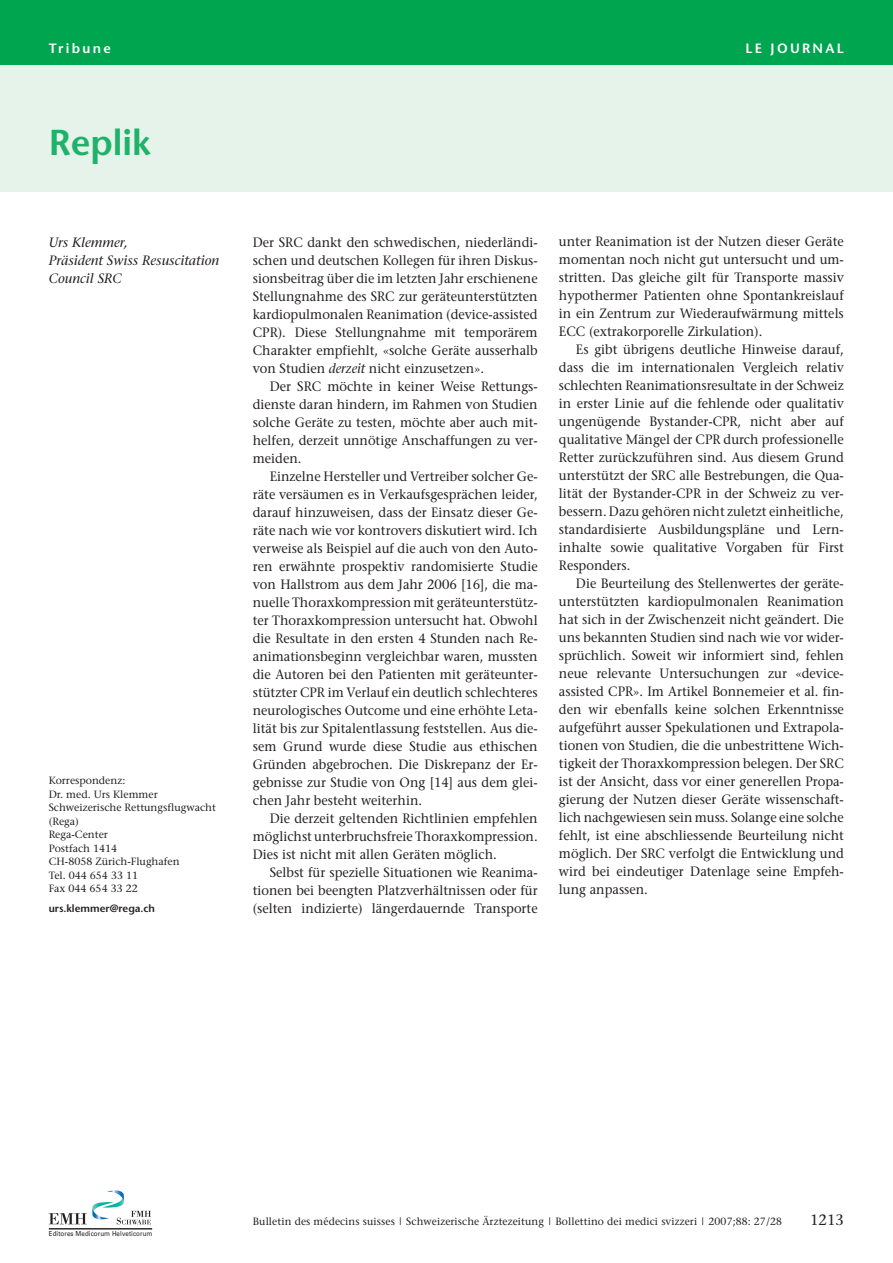
<style>
.page{position:relative;width:893px;height:1263px;background:#fff}
.page>*{position:absolute;margin:0;border:0;box-sizing:border-box;transform-origin:0 0}
.t1{font:600 36px "Stone Sans";color:#1eb26a}
.t2{font:15px "Stone Serif";color:#231f20}
.t3{font:13.5px/18px "Stone Serif";color:#231f20;text-align:justify;scale:.95 1}
.t4{font:italic 13.5px/18px "Stone Serif";color:#231f20}
.t5{font:600 13.5px "Stone Sans";letter-spacing:.17em;color:#fff}
.t6{font:10.5px/13.5px "Stone Serif";color:#231f20}
.t7{font:600 10.5px "Stone Sans";color:#231f20}
.t8{font:6.9px "Univers";letter-spacing:.015em;color:#231f20;scale:.9 1}
.s1{font-style:italic}
</style>
<div class="page">
<div style="left:0;top:60px;width:893px;height:132px;background:#e6f3ea"></div>
<div style="left:0;top:0;width:893px;height:64px;background:#00a54f"></div>
<svg style="left:49px;top:1190px;width:102px;height:34px"></svg>
<hr style="left:49px;top:1228px;width:103px;height:1px;background:#231f20">
<p class="t5" style="left:49px;top:42px;width:64px">Tribune</p>
<p class="t5" style="left:745px;top:42px;width:100px">LE JOURNAL</p>
<h1 class="t1" style="left:49px;top:128px;width:103px">Replik</h1>
<p class="t4" style="left:49px;top:234px;width:172px">Urs Klemmer,<br>Präsident Swiss Resuscitation<br>Council SRC</p>
<p class="t6" style="left:49px;top:775px;width:169px">Korrespondenz:<br>Dr. med. Urs Klemmer<br>Schweizerische Rettungsflugwacht (Rega)<br>Rega-Center<br>Postfach 1414<br>CH-8058 Zürich-Flughafen<br>Tel. 044 654 33 11<br>Fax 044 654 33 22</p>
<p class="t7" style="left:49px;top:904px;width:108px">urs.klemmer@rega.ch</p>
<p class="t3" style="left:253px;top:234px;width:301px">Der SRC dankt den schwedischen, niederländi&shy;schen und deutschen Kollegen für ihren Diskus&shy;sionsbeitrag über die im letzten Jahr erschienene Stellungnahme des SRC zur geräteunterstützten kardiopulmonalen Reanimation (device-assisted CPR). Diese Stellungnahme mit temporärem Charakter empfiehlt, «solche Geräte ausserhalb von Studien <span class="s1">derzeit</span> nicht einzusetzen».</p>
<p class="t3" style="left:253px;top:378px;width:301px;text-indent:17px">Der SRC möchte in keiner Weise Rettungs&shy;dienste daran hindern, im Rahmen von Studien solche Geräte zu testen, möchte aber auch mit&shy;helfen, derzeit unnötige Anschaffungen zu ver&shy;meiden.</p>
<p class="t3" style="left:253px;top:468px;width:301px;text-indent:17px">Einzelne Hersteller und Vertreiber solcher Ge&shy;räte versäumen es in Verkaufsgesprächen leider, darauf hinzuweisen, dass der Einsatz dieser Ge&shy;räte nach wie vor kontrovers diskutiert wird. Ich verweise als Beispiel auf die auch von den Auto&shy;ren erwähnte prospektiv randomisierte Studie von Hallstrom aus dem Jahr 2006 [16], die ma&shy;nuelle Thoraxkompression mit geräteunterstütz&shy;ter Thoraxkompression untersucht hat. Obwohl die Resultate in den ersten 4 Stunden nach Re&shy;animationsbeginn vergleichbar waren, mussten die Autoren bei den Patienten mit geräteunter&shy;stützter CPR im Verlauf ein deutlich schlechteres neurologisches Outcome und eine erhöhte Leta&shy;lität bis zur Spitalentlassung feststellen. Aus die&shy;sem Grund wurde diese Studie aus ethischen Gründen abgebrochen. Die Diskrepanz der Er&shy;gebnisse zur Studie von Ong [14] aus dem glei&shy;chen Jahr besteht weiterhin.</p>
<p class="t3" style="left:253px;top:810px;width:301px;text-indent:17px">Die derzeit geltenden Richtlinien empfehlen möglichst unterbruchsfreie Thoraxkompression.<br>Dies ist nicht mit allen Geräten möglich.</p>
<p class="t3" style="left:253px;top:864px;width:301px;text-indent:17px">Selbst für spezielle Situationen wie Reanima&shy;tionen bei beengten Platzverhältnissen oder für (selten indizierte) längerdauernde Transporte</p>
<p class="t3" style="left:559px;top:234px;width:301px">unter Reanimation ist der Nutzen dieser Geräte momentan noch nicht gut untersucht und um&shy;stritten. Das gleiche gilt für Transporte massiv hypothermer Patienten ohne Spontankreislauf in ein Zentrum zur Wiederaufwärmung mittels ECC (extrakorporelle Zirkulation).</p>
<p class="t3" style="left:559px;top:342px;width:301px;text-indent:17px">Es gibt übrigens deutliche Hinweise darauf, dass die im internationalen Vergleich relativ schlechten Reanimationsresultate in der Schweiz in erster Linie auf die fehlende oder qualitativ ungenügende Bystander-CPR, nicht aber auf qualitative Mängel der CPR durch professionelle Retter zurückzuführen sind. Aus diesem Grund unterstützt der SRC alle Bestrebungen, die Qua&shy;lität der Bystander-CPR in der Schweiz zu ver&shy;bessern. Dazu gehören nicht zuletzt einheitliche, standardisierte Ausbildungspläne und Lern&shy;inhalte sowie qualitative Vorgaben für First Responders.</p>
<p class="t3" style="left:559px;top:576px;width:301px;text-indent:17px">Die Beurteilung des Stellenwertes der geräte&shy;unterstützten kardiopulmonalen Reanimation hat sich in der Zwischenzeit nicht geändert. Die uns bekannten Studien sind nach wie vor wider&shy;sprüchlich. Soweit wir informiert sind, fehlen neue relevante Untersuchungen zur «device&shy;assisted CPR». Im Artikel Bonnemeier et al. fin&shy;den wir ebenfalls keine solchen Erkenntnisse aufgeführt ausser Spekulationen und Extrapola&shy;tionen von Studien, die die unbestrittene Wich&shy;tigkeit der Thoraxkompression belegen. Der SRC ist der Ansicht, dass vor einer generellen Propa&shy;gierung der Nutzen dieser Geräte wissenschaft&shy;lich nachgewiesen sein muss. Solange eine solche fehlt, ist eine abschliessende Beurteilung nicht möglich. Der SRC verfolgt die Entwicklung und wird bei eindeutiger Datenlage seine Empfeh&shy;lung anpassen.</p>
<p class="t8" style="left:49px;top:1229px;width:117px">Editores Medicorum Helveticorum</p>
<p class="t6" style="left:253px;top:1215px;width:531px">Bulletin des médecins suisses | Schweizerische Ärztezeitung | Bollettino dei medici svizzeri | 2007;88: 27/28</p>
<p class="t2" style="left:810px;top:1213px;width:35px">1213</p>
</div>
